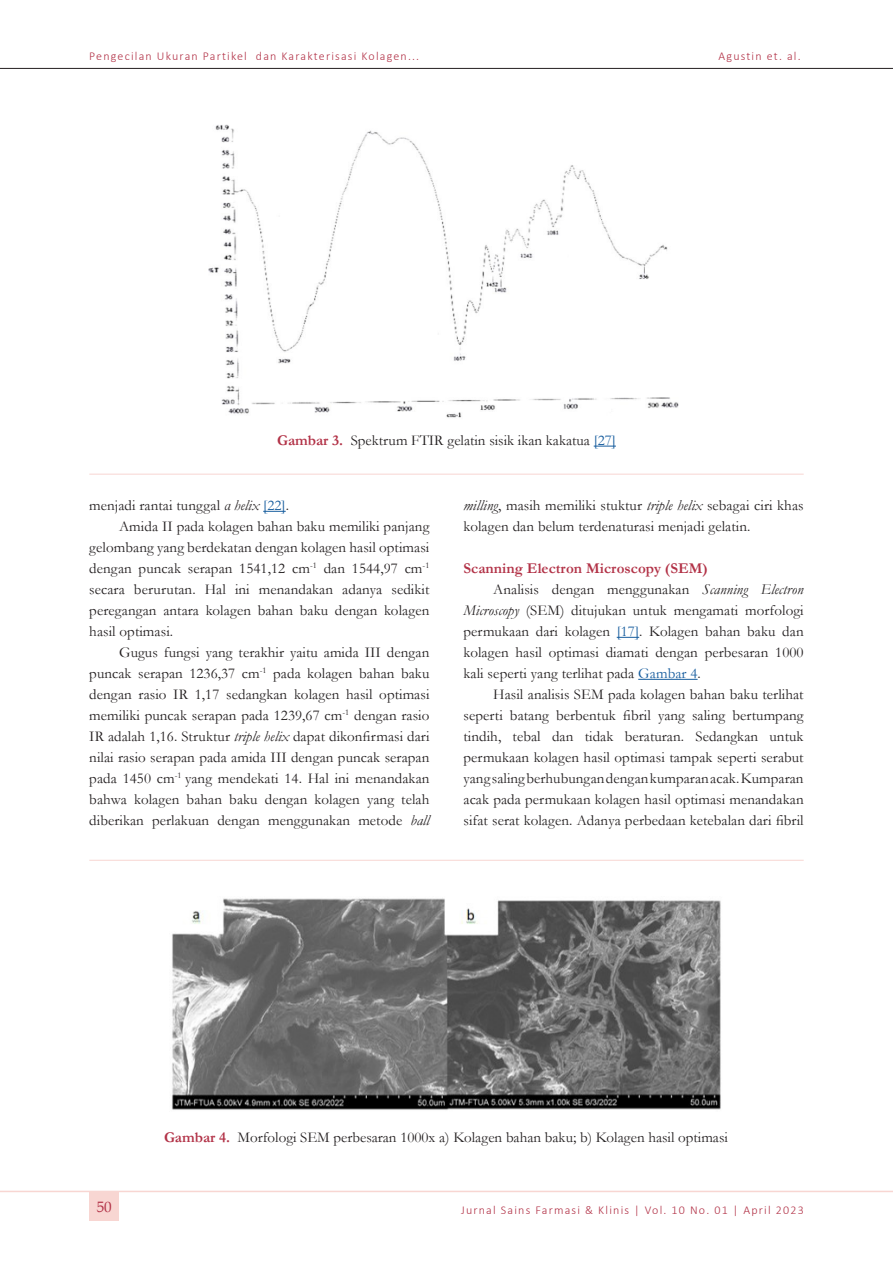
<style>
.page{position:relative;width:893px;height:1263px;background:#fff}
.page>*{position:absolute;margin:0;border:0;box-sizing:border-box;transform-origin:0 0}
.t1{font:15px/21px "Garamond";letter-spacing:.005em;color:#231f20;text-align:justify}
.t2{font:700 15px "Garamond";letter-spacing:.005em;color:#b23247}
.t3{font:15px "Book Antiqua";color:#b23247}
.t4{font:300 12px "Calibri";letter-spacing:.1em;color:#b23247}
.s1{font-weight:700;color:#b23247}
.s2{color:#175d9e}
.s3{font-style:italic}
</style>
<div class="page">
<hr style="left:0;top:68px;width:893px;height:1px;background:#231f20">
<hr style="left:0;top:1191px;width:893px;height:1px;background:#f8d6d2">
<div style="left:89px;top:1191px;width:30px;height:30px;background:#f8d6d2"></div>
<svg style="left:263px;top:511px;width:23px;height:1px"></svg>
<svg style="left:617px;top:637px;width:22px;height:1px"></svg>
<hr style="left:638px;top:679px;width:60px;height:1px;background:#175d9e">
<img style="left:208px;top:124px;width:471px;height:294px">
<svg style="left:594px;top:446px;width:22px;height:1px"></svg>
<img style="left:172px;top:898px;width:549px;height:212px">
<hr style="left:89px;top:474px;width:715px;height:1px;background:#f8d6d2">
<hr style="left:89px;top:860px;width:715px;height:1px;background:#f8d6d2">
<p class="t4" style="left:89px;top:49px;width:331px">Pengecilan Ukuran Partikel dan Karakterisasi Kolagen...</p>
<p class="t4" style="left:718px;top:49px;width:84px">Agustin et. al.</p>
<p class="t1" style="left:277px;top:429px;width:340px"><span class="s1">Gambar 3.</span> Spektrum FTIR gelatin sisik ikan kakatua <span class="s2">[27]</span></p>
<p class="t1" style="left:89px;top:495px;width:201px">menjadi rantai tunggal <span class="s3">α helix</span> <span class="s2">[22]</span>.</p>
<p class="t1" style="left:89px;top:516px;width:342px;text-indent:30px">Amida II pada kolagen bahan baku memiliki panjang gelombang yang berdekatan dengan kolagen hasil optimasi dengan puncak serapan 1541,12 cm<sup>-1</sup> dan 1544,97 cm<sup>-1 </sup>secara berurutan. Hal ini menandakan adanya sedikit peregangan antara kolagen bahan baku dengan kolagen hasil optimasi.</p>
<p class="t1" style="left:89px;top:642px;width:342px;text-indent:30px">Gugus fungsi yang terakhir yaitu amida III dengan puncak serapan 1236,37 cm<sup>-1</sup> pada kolagen bahan baku dengan rasio IR 1,17 sedangkan kolagen hasil optimasi memiliki puncak serapan pada 1239,67 cm<sup>-1</sup> dengan rasio IR adalah 1,16. Struktur <span class="s3">triple helix</span> dapat dikonfirmasi dari nilai rasio serapan pada amida III dengan puncak serapan pada 1450 cm<sup>-1</sup> yang mendekati 14. Hal ini menandakan bahwa kolagen bahan baku dengan kolagen yang telah diberikan perlakuan dengan menggunakan metode <span class="s3">ball</span></p>
<p class="t1" style="left:463px;top:495px;width:342px"><span class="s3">milling</span>, masih memiliki stuktur <span class="s3">triple helix</span> sebagai ciri khas kolagen dan belum terdenaturasi menjadi gelatin.</p>
<p class="t2" style="left:463px;top:558px;width:246px">Scanning Electron Microscopy (SEM)</p>
<p class="t1" style="left:463px;top:579px;width:342px;text-indent:30px">Analisis dengan menggunakan <span class="s3">Scanning Electron Microscopy</span> (SEM) ditujukan untuk mengamati morfologi permukaan dari kolagen <span class="s2">[17]</span>. Kolagen bahan baku dan kolagen hasil optimasi diamati dengan perbesaran 1000 kali seperti yang terlihat pada <span class="s2">Gambar 4</span>.</p>
<p class="t1" style="left:463px;top:684px;width:342px;text-indent:30px">Hasil analisis SEM pada kolagen bahan baku terlihat seperti batang berbentuk fibril yang saling bertumpang tindih, tebal dan tidak beraturan. Sedangkan untuk permukaan kolagen hasil optimasi tampak seperti serabut yang saling berhubungan dengan kumparan acak. Kumparan acak pada permukaan kolagen hasil optimasi menandakan sifat serat kolagen. Adanya perbedaan ketebalan dari fibril</p>
<p class="t1" style="left:164px;top:1127px;width:565px"><span class="s1">Gambar 4.</span> Morfologi SEM perbesaran 1000x a) Kolagen bahan baku; b) Kolagen hasil optimasi</p>
<p class="t3" style="left:97px;top:1196px;width:16px">50</p>
<p class="t4" style="left:461px;top:1202px;width:344px">Jurnal Sains Farmasi &amp; Klinis | Vol. 10 No. 01 | April 2023</p>
</div>
